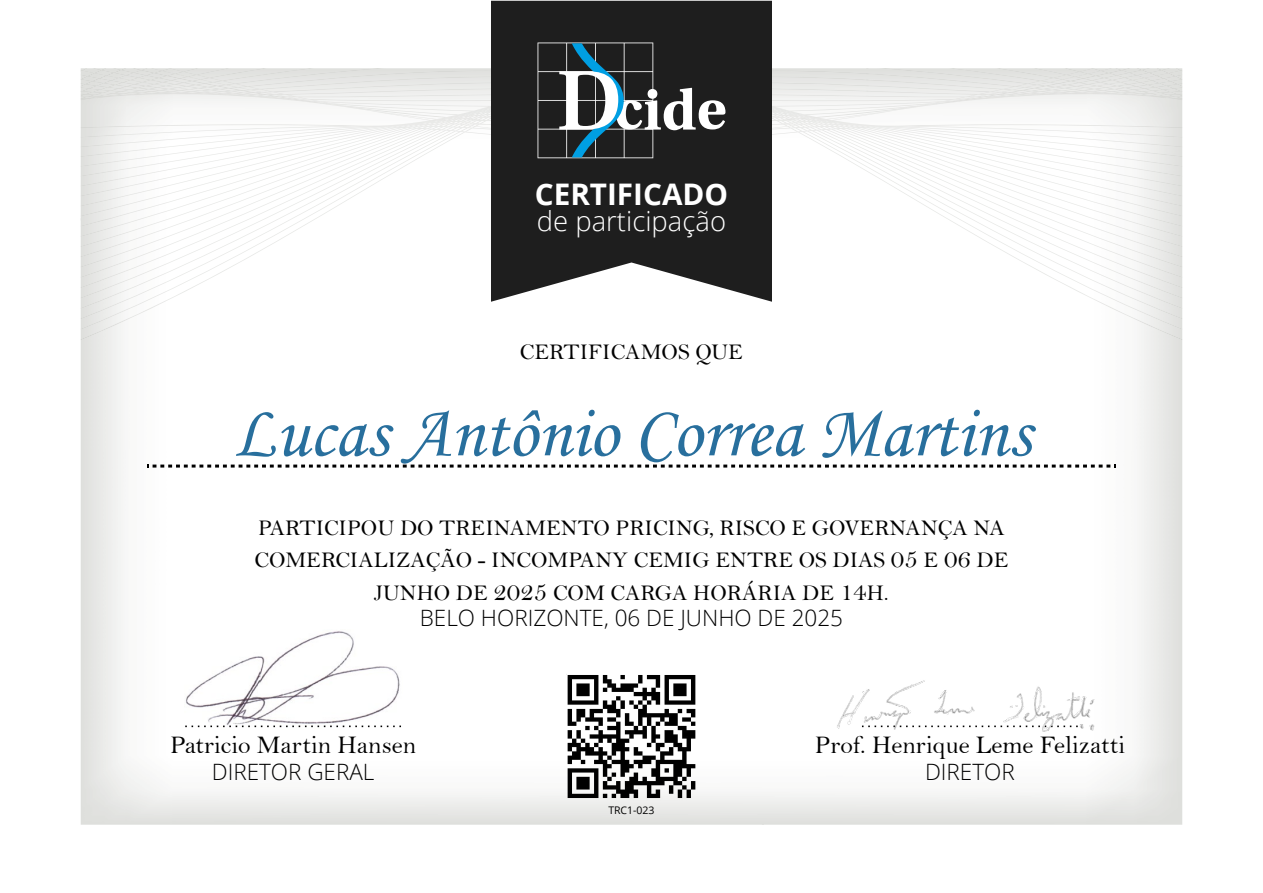
<style>
.page{position:relative;width:1263px;height:893px;background:#fff}
.page>*{position:absolute;margin:0;border:0;box-sizing:border-box;transform-origin:0 0}
.t1{font:73.5px "Monotype Corsiva";color:#286f9d}
.t2{font:700 29.7px "Open Sans";color:#fff}
.t3{font:300 27.45px "Open Sans";color:#fff}
.t4{font:25.5px "Bell";color:#000}
.t5{font:22.5px/32.4px "Bell";color:#000;text-align:center}
.t6{font:300 22.5px "Open Sans";color:#000}
.t7{font:10.5px "Open Sans";color:#000}
.s1{font-size:27px}
</style>
<div class="page">
<img style="left:81px;top:340px;width:681px;height:485px">
<img style="left:762px;top:340px;width:420px;height:485px">
<img style="left:81px;top:71px;width:1101px;height:269px">
<img style="left:81px;top:80px;width:1101px;height:250px">
<img style="left:81px;top:84px;width:1101px;height:235px">
<img style="left:81px;top:298px;width:1101px;height:11px">
<img style="left:81px;top:288px;width:1101px;height:10px">
<img style="left:81px;top:278px;width:1101px;height:10px">
<img style="left:81px;top:267px;width:1101px;height:11px">
<img style="left:81px;top:126px;width:1101px;height:141px">
<img style="left:81px;top:126px;width:1065px;height:131px">
<img style="left:81px;top:87px;width:1048px;height:160px">
<img style="left:1151px;top:68px;width:20px;height:49px">
<img style="left:1131px;top:68px;width:20px;height:52px">
<img style="left:1113px;top:68px;width:18px;height:58px">
<img style="left:1092px;top:68px;width:21px;height:64px">
<img style="left:386px;top:68px;width:706px;height:70px">
<svg style="left:491px;top:1px;width:281px;height:301px;background:#323232"></svg>
<svg style="left:537px;top:43px;width:188px;height:115px;background:#464d4f"></svg>
<svg style="left:147px;top:465px;width:969px;height:3px"></svg>
<img style="left:184px;top:629px;width:218px;height:100px">
<img style="left:834px;top:679px;width:267px;height:52px">
<img style="left:551px;top:658px;width:161px;height:157px">
<h2 class="t2" style="left:535px;top:173px;width:195px">CERTIFICADO</h2>
<p class="t3" style="left:537px;top:202px;width:191px">de participação</p>
<p class="t5" style="left:520px;top:336px;width:225px">CERTIFICAMOS QUE</p>
<h1 class="t1" style="left:232px;top:388px;width:800px">Lucas Antônio Correa Martins</h1>
<p class="t5" style="left:254px;top:511px;width:755px">PARTICIPOU DO TREINAMENTO PRICING, RISCO E GOVERNANÇA NA<br>COMERCIALIZAÇÃO - INCOMPANY CEMIG ENTRE OS DIAS <span class="s1">05</span> E <span class="s1">06</span> DE<br>JUNHO DE <span class="s1">2025</span> COM CARGA HORÁRIA DE <span class="s1">14</span>H.</p>
<p class="t6" style="left:420px;top:603px;width:425px">BELO HORIZONTE, 06 DE JUNHO DE 2025</p>
<p class="t4" style="left:170px;top:729px;width:248px">Patricio Martin Hansen</p>
<p class="t6" style="left:212px;top:756px;width:164px">DIRETOR GERAL</p>
<p class="t7" style="left:608px;top:803px;width:48px">TRC1-023</p>
<p class="t4" style="left:815px;top:729px;width:312px">Prof. Henrique Leme Felizatti</p>
<p class="t6" style="left:925px;top:756px;width:91px">DIRETOR</p>
</div>
